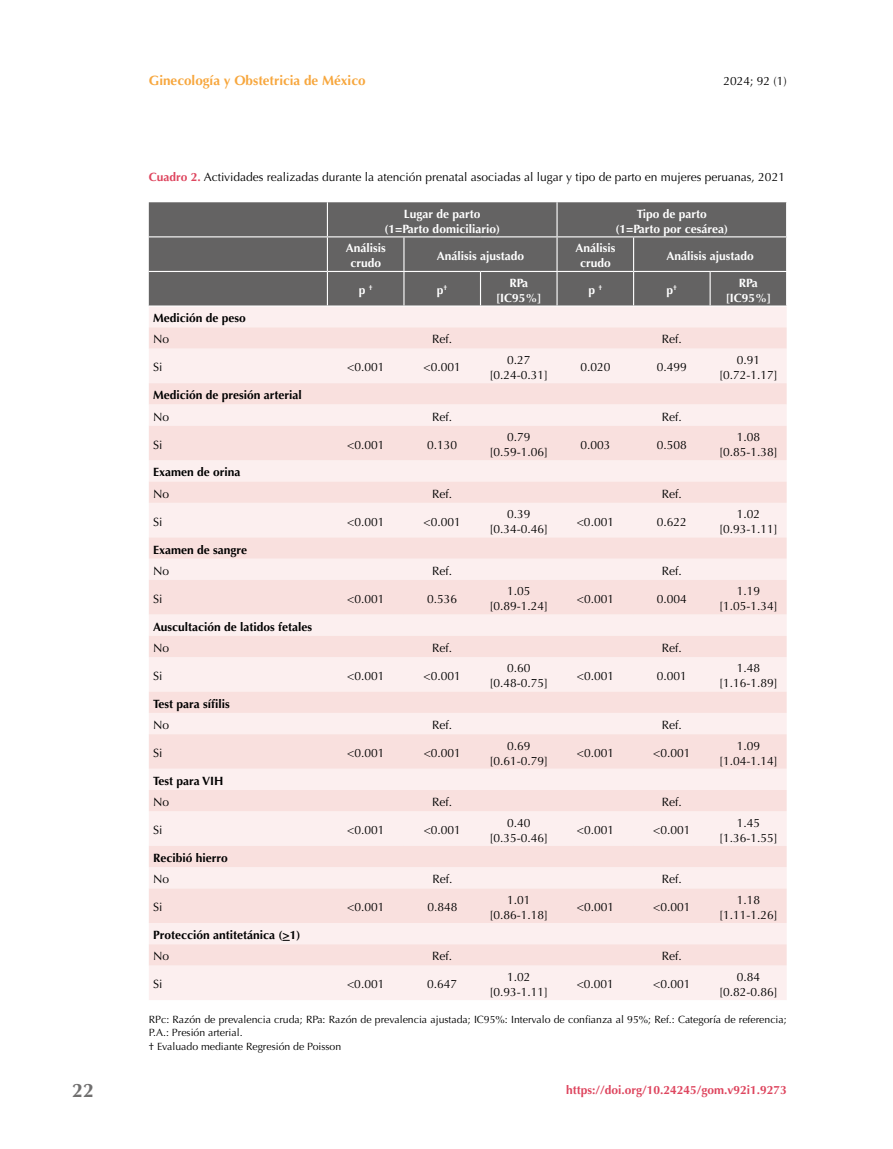
<style>
.page{position:relative;width:893px;height:1149px;background:#fff}
.page>*{position:absolute;margin:0;border:0;box-sizing:border-box;transform-origin:0 0}
.t1{font:700 19.5px "Optima";color:#706f6f}
.t2{font:700 13.5px "Optima";color:#f7a73e}
.t3{font:12px/15px "Optima";color:#000;text-align:center}
.t4{font:700 12px "Optima";color:#000}
.t5{font:700 12px/15px "Optima";color:#fff;text-align:center}
.t6{font:700 12px "Optima";color:#de465f}
.t7{font:10.5px/13.5px "Optima";color:#000}
.s1{font-weight:700;color:#de465f}
</style>
<div class="page">
<div style="left:149px;top:202px;width:637px;height:103px;background:#646363"></div>
<div style="left:149px;top:307px;width:638px;height:692px;background:#fcefef"></div>
<svg style="left:149px;top:327px;width:638px;height:638px;fill:#f9e4e2"></svg>
<hr style="left:327px;top:202px;width:1px;height:34px;background:#fff">
<hr style="left:556px;top:202px;width:2px;height:34px;background:#fff">
<hr style="left:327px;top:237px;width:1px;height:34px;background:#fff">
<hr style="left:403px;top:237px;width:1px;height:34px;background:#fff">
<hr style="left:556px;top:237px;width:2px;height:34px;background:#fff">
<hr style="left:633px;top:237px;width:1px;height:34px;background:#fff">
<hr style="left:327px;top:272px;width:1px;height:33px;background:#fff">
<hr style="left:403px;top:272px;width:1px;height:33px;background:#fff">
<hr style="left:480px;top:272px;width:1px;height:33px;background:#fff">
<hr style="left:556px;top:272px;width:2px;height:33px;background:#fff">
<hr style="left:633px;top:272px;width:1px;height:33px;background:#fff">
<hr style="left:710px;top:272px;width:1px;height:33px;background:#fff">
<hr style="left:149px;top:236px;width:178px;height:1px;background:#fff">
<hr style="left:327px;top:236px;width:77px;height:1px;background:#fff">
<hr style="left:404px;top:236px;width:76px;height:1px;background:#fff">
<hr style="left:480px;top:236px;width:77px;height:1px;background:#fff">
<hr style="left:557px;top:236px;width:77px;height:1px;background:#fff">
<hr style="left:634px;top:236px;width:76px;height:1px;background:#fff">
<hr style="left:710px;top:236px;width:77px;height:1px;background:#fff">
<hr style="left:149px;top:271px;width:178px;height:1px;background:#fff">
<hr style="left:327px;top:271px;width:77px;height:1px;background:#fff">
<hr style="left:404px;top:271px;width:76px;height:1px;background:#fff">
<hr style="left:480px;top:271px;width:77px;height:1px;background:#fff">
<hr style="left:557px;top:271px;width:77px;height:1px;background:#fff">
<hr style="left:634px;top:271px;width:76px;height:1px;background:#fff">
<hr style="left:710px;top:271px;width:77px;height:1px;background:#fff">
<h1 class="t1" style="left:72px;top:1079px;width:23px">22</h1>
<p class="t2" style="left:149px;top:73px;width:218px">Ginecología y Obstetricia de México</p>
<p class="t3" style="left:723px;top:73px;width:65px">2024; 92 (1)</p>
<p class="t3" style="left:149px;top:170px;width:638px"><span class="s1">Cuadro 2.</span> Actividades realizadas durante la atención prenatal asociadas al lugar y tipo de parto en mujeres peruanas, 2021</p>
<p class="t5" style="left:384px;top:206px;width:117px">Lugar de parto (1=Parto domiciliario)</p>
<p class="t5" style="left:615px;top:206px;width:114px">Tipo de parto (1=Parto por cesárea)</p>
<p class="t5" style="left:346px;top:241px;width:42px">Análisis crudo</p>
<p class="t5" style="left:437px;top:248px;width:89px">Análisis ajustado</p>
<p class="t5" style="left:575px;top:241px;width:42px">Análisis crudo</p>
<p class="t5" style="left:666px;top:248px;width:89px">Análisis ajustado</p>
<p class="t5" style="left:359px;top:283px;width:15px">p <sup>†</sup></p>
<p class="t5" style="left:437px;top:283px;width:12px">p<sup>†</sup></p>
<p class="t5" style="left:496px;top:275px;width:47px">RPa [IC95%]</p>
<p class="t5" style="left:588px;top:283px;width:15px">p <sup>†</sup></p>
<p class="t5" style="left:667px;top:283px;width:12px">p<sup>†</sup></p>
<p class="t5" style="left:726px;top:275px;width:47px">RPa [IC95%]</p>
<p class="t4" style="left:153px;top:311px;width:94px">Medición de peso</p>
<p class="t3" style="left:153px;top:332px;width:18px">No</p>
<p class="t3" style="left:432px;top:332px;width:22px">Ref.</p>
<p class="t3" style="left:662px;top:332px;width:22px">Ref.</p>
<p class="t3" style="left:153px;top:360px;width:11px">Si</p>
<p class="t3" style="left:347px;top:360px;width:39px">&lt;0.001</p>
<p class="t3" style="left:424px;top:360px;width:39px">&lt;0.001</p>
<p class="t3" style="left:489px;top:352px;width:60px">0.27 [0.24-0.31]</p>
<p class="t3" style="left:580px;top:360px;width:32px">0.020</p>
<p class="t3" style="left:657px;top:360px;width:32px">0.499</p>
<p class="t3" style="left:719px;top:352px;width:60px">0.91 [0.72-1.17]</p>
<p class="t4" style="left:153px;top:388px;width:150px">Medición de presión arterial</p>
<p class="t3" style="left:153px;top:409px;width:18px">No</p>
<p class="t3" style="left:432px;top:409px;width:22px">Ref.</p>
<p class="t3" style="left:662px;top:409px;width:22px">Ref.</p>
<p class="t3" style="left:153px;top:437px;width:11px">Si</p>
<p class="t3" style="left:347px;top:437px;width:39px">&lt;0.001</p>
<p class="t3" style="left:427px;top:437px;width:32px">0.130</p>
<p class="t3" style="left:489px;top:429px;width:60px">0.79 [0.59-1.06]</p>
<p class="t3" style="left:580px;top:437px;width:32px">0.003</p>
<p class="t3" style="left:657px;top:437px;width:32px">0.508</p>
<p class="t3" style="left:719px;top:429px;width:60px">1.08 [0.85-1.38]</p>
<p class="t4" style="left:153px;top:465px;width:89px">Examen de orina</p>
<p class="t3" style="left:153px;top:486px;width:18px">No</p>
<p class="t3" style="left:432px;top:486px;width:22px">Ref.</p>
<p class="t3" style="left:662px;top:486px;width:22px">Ref.</p>
<p class="t3" style="left:153px;top:514px;width:11px">Si</p>
<p class="t3" style="left:347px;top:514px;width:39px">&lt;0.001</p>
<p class="t3" style="left:424px;top:514px;width:39px">&lt;0.001</p>
<p class="t3" style="left:489px;top:506px;width:60px">0.39 [0.34-0.46]</p>
<p class="t3" style="left:577px;top:514px;width:39px">&lt;0.001</p>
<p class="t3" style="left:657px;top:514px;width:32px">0.622</p>
<p class="t3" style="left:719px;top:506px;width:60px">1.02 [0.93-1.11]</p>
<p class="t4" style="left:153px;top:542px;width:96px">Examen de sangre</p>
<p class="t3" style="left:153px;top:563px;width:18px">No</p>
<p class="t3" style="left:432px;top:563px;width:22px">Ref.</p>
<p class="t3" style="left:662px;top:563px;width:22px">Ref.</p>
<p class="t3" style="left:153px;top:591px;width:11px">Si</p>
<p class="t3" style="left:347px;top:591px;width:39px">&lt;0.001</p>
<p class="t3" style="left:427px;top:591px;width:32px">0.536</p>
<p class="t3" style="left:489px;top:583px;width:60px">1.05 [0.89-1.24]</p>
<p class="t3" style="left:577px;top:591px;width:39px">&lt;0.001</p>
<p class="t3" style="left:657px;top:591px;width:32px">0.004</p>
<p class="t3" style="left:719px;top:583px;width:60px">1.19 [1.05-1.34]</p>
<p class="t4" style="left:153px;top:619px;width:160px">Auscultación de latidos fetales</p>
<p class="t3" style="left:153px;top:640px;width:18px">No</p>
<p class="t3" style="left:432px;top:640px;width:22px">Ref.</p>
<p class="t3" style="left:662px;top:640px;width:22px">Ref.</p>
<p class="t3" style="left:153px;top:668px;width:11px">Si</p>
<p class="t3" style="left:347px;top:668px;width:39px">&lt;0.001</p>
<p class="t3" style="left:424px;top:668px;width:39px">&lt;0.001</p>
<p class="t3" style="left:489px;top:660px;width:60px">0.60 [0.48-0.75]</p>
<p class="t3" style="left:577px;top:668px;width:39px">&lt;0.001</p>
<p class="t3" style="left:657px;top:668px;width:32px">0.001</p>
<p class="t3" style="left:719px;top:660px;width:60px">1.48 [1.16-1.89]</p>
<p class="t4" style="left:153px;top:696px;width:78px">Test para sífilis</p>
<p class="t3" style="left:153px;top:717px;width:18px">No</p>
<p class="t3" style="left:432px;top:717px;width:22px">Ref.</p>
<p class="t3" style="left:662px;top:717px;width:22px">Ref.</p>
<p class="t3" style="left:153px;top:745px;width:11px">Si</p>
<p class="t3" style="left:347px;top:745px;width:39px">&lt;0.001</p>
<p class="t3" style="left:424px;top:745px;width:39px">&lt;0.001</p>
<p class="t3" style="left:489px;top:738px;width:60px">0.69 [0.61-0.79]</p>
<p class="t3" style="left:577px;top:745px;width:39px">&lt;0.001</p>
<p class="t3" style="left:653px;top:745px;width:39px">&lt;0.001</p>
<p class="t3" style="left:719px;top:738px;width:60px">1.09 [1.04-1.14]</p>
<p class="t4" style="left:153px;top:773px;width:72px">Test para VIH</p>
<p class="t3" style="left:153px;top:794px;width:18px">No</p>
<p class="t3" style="left:432px;top:794px;width:22px">Ref.</p>
<p class="t3" style="left:662px;top:794px;width:22px">Ref.</p>
<p class="t3" style="left:153px;top:822px;width:11px">Si</p>
<p class="t3" style="left:347px;top:822px;width:39px">&lt;0.001</p>
<p class="t3" style="left:424px;top:822px;width:39px">&lt;0.001</p>
<p class="t3" style="left:489px;top:815px;width:60px">0.40 [0.35-0.46]</p>
<p class="t3" style="left:577px;top:822px;width:39px">&lt;0.001</p>
<p class="t3" style="left:653px;top:822px;width:39px">&lt;0.001</p>
<p class="t3" style="left:719px;top:815px;width:60px">1.45 [1.36-1.55]</p>
<p class="t4" style="left:153px;top:850px;width:76px">Recibió hierro</p>
<p class="t3" style="left:153px;top:871px;width:18px">No</p>
<p class="t3" style="left:432px;top:871px;width:22px">Ref.</p>
<p class="t3" style="left:662px;top:871px;width:22px">Ref.</p>
<p class="t3" style="left:153px;top:899px;width:11px">Si</p>
<p class="t3" style="left:347px;top:899px;width:39px">&lt;0.001</p>
<p class="t3" style="left:427px;top:899px;width:32px">0.848</p>
<p class="t3" style="left:490px;top:892px;width:60px">1.01 [0.86-1.18]</p>
<p class="t3" style="left:577px;top:899px;width:39px">&lt;0.001</p>
<p class="t3" style="left:653px;top:899px;width:39px">&lt;0.001</p>
<p class="t3" style="left:719px;top:892px;width:60px">1.18 [1.11-1.26]</p>
<p class="t4" style="left:153px;top:927px;width:149px">Protección antitetánica (&gt;1)</p>
<p class="t3" style="left:153px;top:948px;width:18px">No</p>
<p class="t3" style="left:432px;top:948px;width:22px">Ref.</p>
<p class="t3" style="left:662px;top:948px;width:22px">Ref.</p>
<p class="t3" style="left:153px;top:976px;width:11px">Si</p>
<p class="t3" style="left:347px;top:976px;width:39px">&lt;0.001</p>
<p class="t3" style="left:427px;top:976px;width:32px">0.647</p>
<p class="t3" style="left:489px;top:969px;width:60px">1.02 [0.93-1.11]</p>
<p class="t3" style="left:577px;top:976px;width:39px">&lt;0.001</p>
<p class="t3" style="left:653px;top:976px;width:39px">&lt;0.001</p>
<p class="t3" style="left:719px;top:969px;width:60px">0.84 [0.82-0.86]</p>
<p class="t7" style="left:149px;top:1012px;width:639px">RPc: Razón de prevalencia cruda; RPa: Razón de prevalencia ajustada; IC95%: Intervalo de confianza al 95%; Ref.: Categoría de referencia;<br>P.A.: Presión arterial.<br>† Evaluado mediante Regresión de Poisson</p>
<p class="t6" style="left:566px;top:1082px;width:222px">https://doi.org/10.24245/gom.v92i1.9273</p>
</div>
